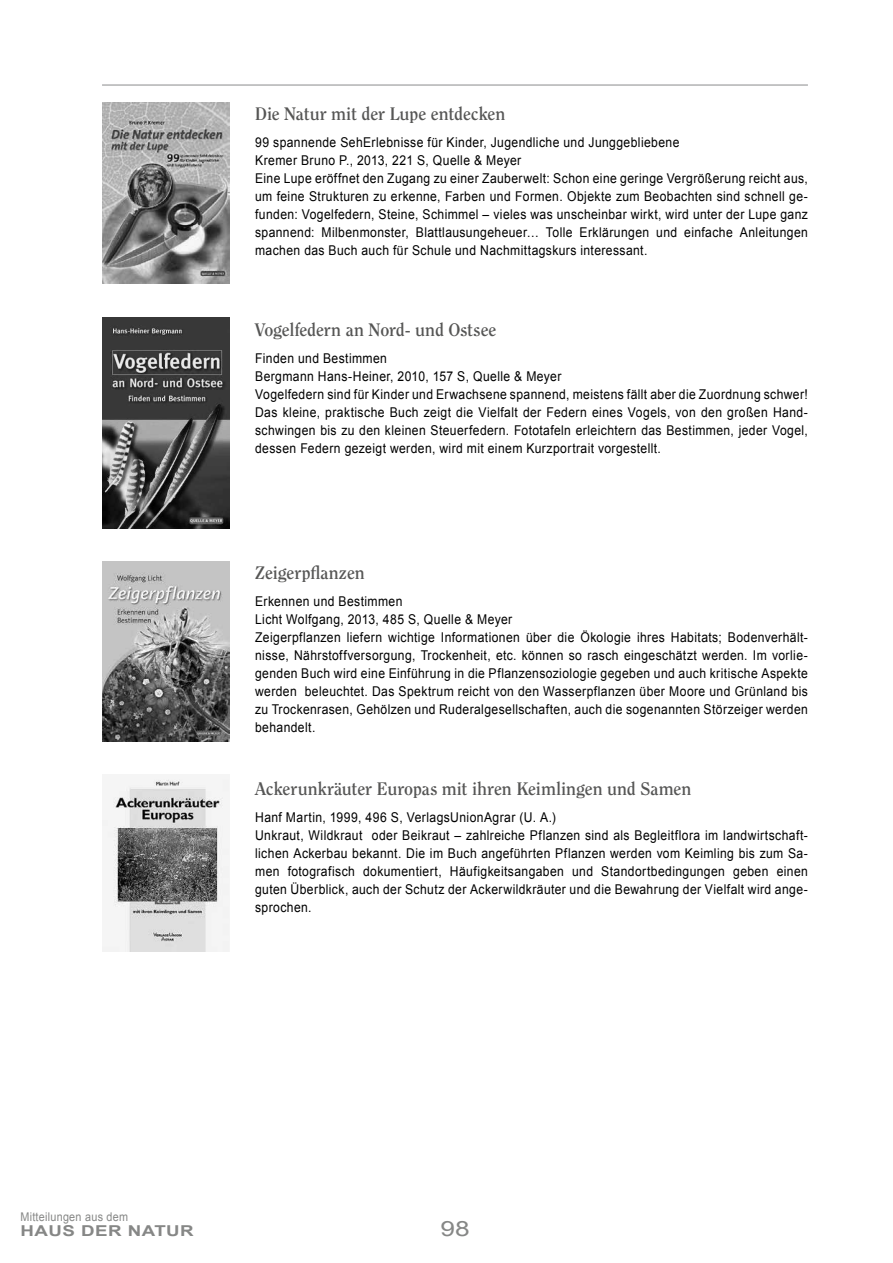
<style>
.page{position:relative;width:893px;height:1263px;background:#fff}
.page>*{position:absolute;margin:0;border:0;box-sizing:border-box;transform-origin:0 0}
.t1{font:21px "Arial";color:#868786;scale:1.25 1}
.t2{font:700 18px "Clearface Std";letter-spacing:-.01em;color:#565655}
.t3{font:700 15px "Arial";letter-spacing:.025em;color:#868786;scale:1.25 1}
.t4{font:13.5px/18px "Arial";letter-spacing:.03em;color:#000;scale:.9 1}
.t5{font:12px "Arial";letter-spacing:.025em;color:#868786;scale:.9 1}
</style>
<div class="page">
<hr style="left:102px;top:84px;width:706px;height:2px;background:#b1b2b3">
<img style="left:102px;top:102px;width:128px;height:182px">
<img style="left:102px;top:317px;width:128px;height:211px">
<img style="left:102px;top:561px;width:128px;height:180px">
<img style="left:102px;top:779px;width:127px;height:173px">
<h2 class="t2" style="left:255px;top:103px;width:252px">Die Natur mit der Lupe entdecken</h2>
<p class="t4" style="left:255px;top:133px;width:616px">99 spannende SehErlebnisse für Kinder, Jugendliche und Junggebliebene<br>Kremer Bruno P., 2013, 221 S, Quelle &amp; Meyer<br>Eine Lupe eröffnet den Zugang zu einer Zauberwelt: Schon eine geringe Vergrößerung reicht aus, um feine Strukturen zu erkenne, Farben und Formen. Objekte zum Beobachten sind schnell ge&shy;funden: Vogelfedern, Steine, Schimmel – vieles was unscheinbar wirkt, wird unter der Lupe ganz spannend: Milbenmonster, Blattlausungeheuer… Tolle Erklärungen und einfache Anleitungen machen das Buch auch für Schule und Nachmittagskurs interessant.</p>
<h2 class="t2" style="left:255px;top:319px;width:243px">Vogelfedern an Nord- und Ostsee</h2>
<p class="t4" style="left:255px;top:349px;width:616px">Finden und Bestimmen<br>Bergmann Hans-Heiner, 2010, 157 S, Quelle &amp; Meyer<br>Vogelfedern sind für Kinder und Erwachsene spannend, meistens fällt aber die Zuordnung schwer!<br>Das kleine, praktische Buch zeigt die Vielfalt der Federn eines Vogels, von den großen Hand&shy;schwingen bis zu den kleinen Steuerfedern. Fototafeln erleichtern das Bestimmen, jeder Vogel, dessen Federn gezeigt werden, wird mit einem Kurzportrait vorgestellt.</p>
<h2 class="t2" style="left:255px;top:562px;width:111px">Zeigerpflanzen</h2>
<p class="t4" style="left:255px;top:592px;width:616px">Erkennen und Bestimmen<br>Licht Wolfgang, 2013, 485 S, Quelle &amp; Meyer<br>Zeigerpflanzen liefern wichtige Informationen über die Ökologie ihres Habitats; Bodenverhält&shy;nisse, Nährstoffversorgung, Trockenheit, etc. können so rasch eingeschätzt werden. Im vorlie&shy;genden Buch wird eine Einführung in die Pflanzensoziologie gegeben und auch kritische Aspekte werden beleuchtet. Das Spektrum reicht von den Wasserpflanzen über Moore und Grünland bis zu Trockenrasen, Gehölzen und Ruderalgesellschaften, auch die sogenannten Störzeiger werden behandelt.</p>
<h2 class="t2" style="left:255px;top:778px;width:438px">Ackerunkräuter Europas mit ihren Keimlingen und Samen</h2>
<p class="t4" style="left:255px;top:808px;width:616px">Hanf Martin, 1999, 496 S, VerlagsUnionAgrar (U. A.)<br>Unkraut, Wildkraut oder Beikraut – zahlreiche Pflanzen sind als Begleitflora im landwirtschaft&shy;lichen Ackerbau bekannt. Die im Buch angeführten Pflanzen werden vom Keimling bis zum Sa&shy;men fotografisch dokumentiert, Häufigkeitsangaben und Standortbedingungen geben einen guten Überblick, auch der Schutz der Ackerwildkräuter und die Bewahrung der Vielfalt wird ange&shy;sprochen.</p>
<p class="t5" style="left:20px;top:1209px;width:121px">Mitteilungen aus dem</p>
<p class="t3" style="left:20px;top:1221px;width:140px">HAUS DER NATUR</p>
<h1 class="t1" style="left:440px;top:1215px;width:25px">98</h1>
</div>
